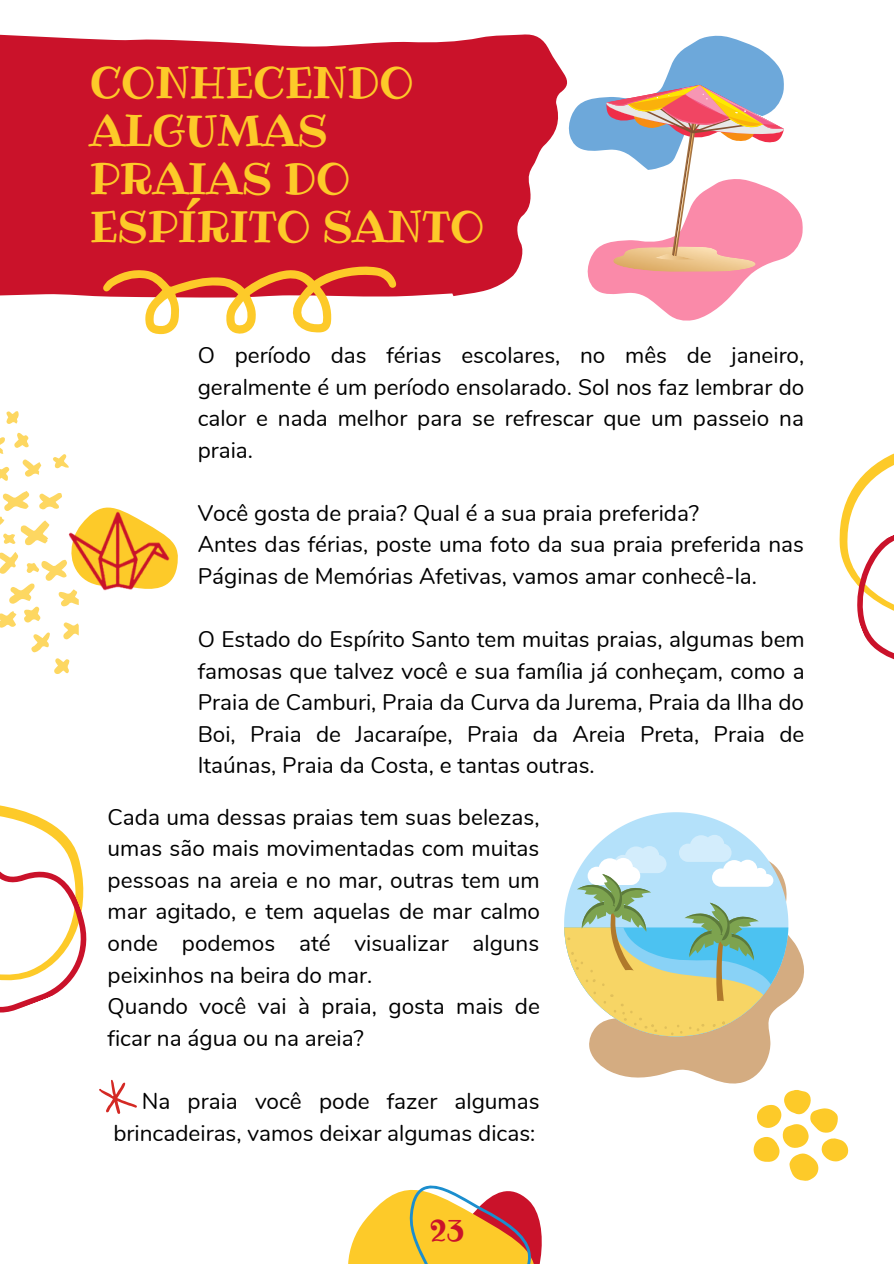
<style>
.page{position:relative;width:894px;height:1264px;background:#fff}
.page>*{position:absolute;margin:0;border:0;box-sizing:border-box;transform-origin:0 0}
.t1{font:43.5px/47.8px "Ribeye";letter-spacing:-.02em;color:#fdca29}
.t2{font:30px "Ribeye";color:#ca122a}
.t3{font:22.5px/31.5px "Nunito";color:#000;text-align:justify}
</style>
<div class="page">
<svg style="left:0;top:34px;width:567px;height:301px;fill:#ca122a"></svg>
<svg style="left:348px;top:1185px;width:194px;height:78px"></svg>
<svg style="left:0;top:437px;width:5px;height:17px"></svg>
<svg style="left:23px;top:459px;width:18px;height:17px"></svg>
<svg style="left:54px;top:658px;width:15px;height:16px"></svg>
<svg style="left:0;top:466px;width:10px;height:15px"></svg>
<svg style="left:14px;top:432px;width:15px;height:16px"></svg>
<svg style="left:53px;top:454px;width:16px;height:14px"></svg>
<svg style="left:6px;top:411px;width:13px;height:13px"></svg>
<svg style="left:0;top:805px;width:87px;height:208px"></svg>
<svg style="left:839px;top:454px;width:54px;height:205px"></svg>
<svg style="left:567px;top:35px;width:235px;height:286px"></svg>
<svg style="left:103px;top:266px;width:293px;height:68px"></svg>
<svg style="left:589px;top:917px;width:215px;height:167px;fill:#d4ac81"></svg>
<svg style="left:610px;top:812px;width:133px;height:22px;fill:#b4e1fa"></svg>
<svg style="left:564px;top:834px;width:224px;height:202px"></svg>
<svg style="left:753px;top:1090px;width:94px;height:90px"></svg>
<svg style="left:99px;top:1079px;width:38px;height:35px"></svg>
<svg style="left:0;top:491px;width:178px;height:161px"></svg>
<img style="left:66px;top:507px;width:108px;height:99px">
<h1 class="t1" style="left:89px;top:59px;width:396px">CONHECENDO<br>ALGUMAS<br>PRAIAS DO<br>ESPÍRITO SANTO</h1>
<p class="t3" style="left:198px;top:340px;width:608px">O período das férias escolares, no mês de janeiro, geralmente é um período ensolarado. Sol nos faz lembrar do calor e nada melhor para se refrescar que um passeio na praia.</p>
<p class="t3" style="left:198px;top:497px;width:607px;text-align:left">Você gosta de praia? Qual é a sua praia preferida?<br>Antes das férias, poste uma foto da sua praia preferida nas<br>Páginas de Memórias Afetivas, vamos amar conhecê-la.</p>
<p class="t3" style="left:198px;top:624px;width:608px">O Estado do Espírito Santo tem muitas praias, algumas bem famosas que talvez você e sua família já conheçam, como a Praia de Camburi, Praia da Curva da Jurema, Praia da Ilha do Boi, Praia de Jacaraípe, Praia da Areia Preta, Praia de Itaúnas, Praia da Costa, e tantas outras.</p>
<p class="t3" style="left:108px;top:801px;width:434px;text-align:left">Cada uma dessas praias tem suas belezas, umas são mais movimentadas com muitas pessoas na areia e no mar, outras tem um mar agitado, e tem aquelas de mar calmo onde podemos até visualizar alguns peixinhos na beira do mar.<br>Quando você vai à praia, gosta mais de ficar na água ou na areia?</p>
<p class="t3" style="left:113px;top:1085px;width:427px;text-align:right">Na praia você pode fazer algumas brincadeiras, vamos deixar algumas dicas:</p>
<h2 class="t2" style="left:430px;top:1209px;width:36px">23</h2>
</div>
